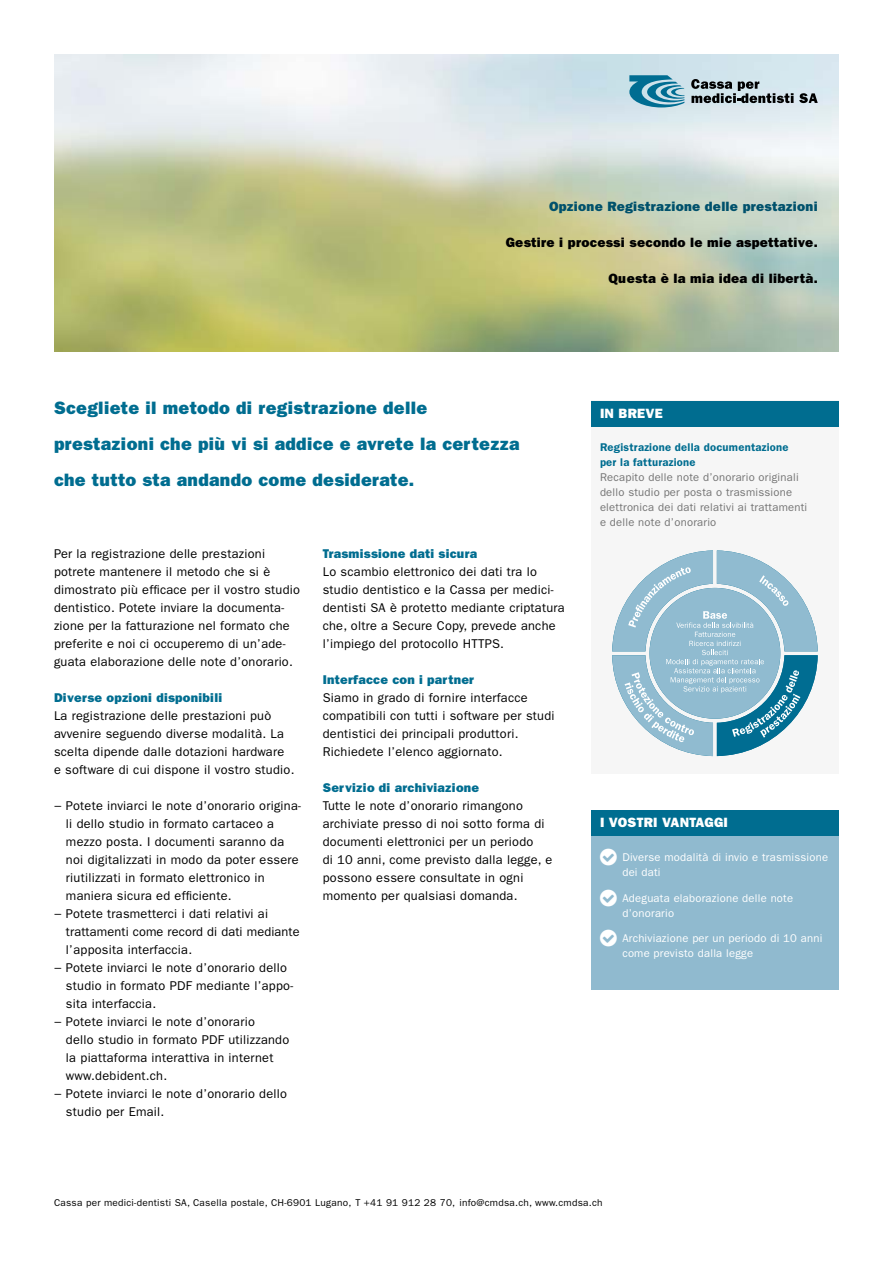
<style>
.page{position:relative;width:893px;height:1263px;background:#fff}
.page>*{position:absolute;margin:0;border:0;box-sizing:border-box;transform-origin:0 0}
.t1{font:18px/36px "ITC Franklin Gothic Std Hvy";letter-spacing:.02em;color:#006d90}
.t2{font:13.5px "ITC Franklin Gothic Std Hvy";letter-spacing:.02em;color:#000}
.t3{font:13.5px "ITC Franklin Gothic Std Hvy";letter-spacing:.02em;color:#00516c}
.t4{font:13.5px "ITC Franklin Gothic Std Hvy";letter-spacing:.02em;color:#fff}
.t5{font:12.75px/18px "ITC Franklin Gothic Std";letter-spacing:.02em;color:#000}
.t6{font:12.75px "ITC Franklin Gothic Std Hvy";letter-spacing:.02em;color:#006d90}
.t7{font:11.25px/15px "ITC Franklin Gothic Std";letter-spacing:.02em;color:#fff}
.t8{font:11.25px/15px "ITC Franklin Gothic Std";letter-spacing:.02em;color:#747474}
.t9{font:600 11.25px/15px "ITC Franklin Gothic Std";letter-spacing:.02em;color:#006d90}
.t10{font:9.9px "ITC Franklin Gothic Std";letter-spacing:.025em;color:#000}
</style>
<div class="page">
<img style="left:54px;top:54px;width:785px;height:298px">
<div style="left:591px;top:401px;width:248px;height:373px;background:#f6f6f6"></div>
<div style="left:591px;top:401px;width:248px;height:25px;background:#006d90"></div>
<svg style="left:612px;top:550px;width:206px;height:206px"></svg>
<div style="left:591px;top:810px;width:248px;height:180px;background:#90bacf"></div>
<div style="left:591px;top:810px;width:248px;height:26px;background:#006d90"></div>
<svg style="left:691px;top:79px;width:102px;height:24px;background:#8a969b"></svg>
<svg style="left:799px;top:93px;width:19px;height:10px"></svg>
<svg style="left:629px;top:75px;width:55px;height:32px;background:#589fb7"></svg>
<p class="t3" style="left:549px;top:199px;width:270px">Opzione Registrazione delle prestazioni</p>
<p class="t2" style="left:506px;top:235px;width:313px">Gestire i processi secondo le mie aspettative.</p>
<p class="t2" style="left:609px;top:271px;width:211px">Questa è la mia idea di libertà.</p>
<h1 class="t1" style="left:54px;top:390px;width:467px">Scegliete il metodo di registrazione delle prestazioni che più vi si addice e avrete la certezza che tutto sta andando come desiderate.</h1>
<p class="t5" style="left:54px;top:545px;width:248px">Per la registrazione delle prestazioni potrete mantenere il metodo che si è dimostrato più efficace per il vostro studio dentistico. Potete inviare la documenta&shy;zione per la fatturazione nel formato che preferite e noi ci occuperemo di un’ade&shy;guata elaborazione delle note d’onorario.</p>
<p class="t6" style="left:54px;top:690px;width:170px">Diverse opzioni disponibili</p>
<p class="t5" style="left:54px;top:707px;width:242px">La registrazione delle prestazioni può avvenire seguendo diverse modalità. La scelta dipende dalle dotazioni hardware<br>e software di cui dispone il vostro studio.</p>
<p class="t5" style="left:54px;top:797px;width:249px">− Potete inviarci le note d’onorario origina-</p>
<p class="t5" style="left:66px;top:815px;width:210px">li dello studio in formato cartaceo a</p>
<p class="t5" style="left:66px;top:833px;width:220px">mezzo posta. I documenti saranno da</p>
<p class="t5" style="left:66px;top:851px;width:234px">noi digitalizzati in modo da poter essere</p>
<p class="t5" style="left:66px;top:869px;width:200px">riutilizzati in formato elettronico in</p>
<p class="t5" style="left:66px;top:887px;width:167px">maniera sicura ed efficiente.</p>
<p class="t5" style="left:54px;top:905px;width:216px">− Potete trasmetterci i dati relativi ai</p>
<p class="t5" style="left:66px;top:923px;width:235px">trattamenti come record di dati mediante</p>
<p class="t5" style="left:66px;top:941px;width:128px">l’apposita interfaccia.</p>
<p class="t5" style="left:54px;top:959px;width:235px">− Potete inviarci le note d’onorario dello</p>
<p class="t5" style="left:66px;top:977px;width:229px">studio in formato PDF mediante l’appo-</p>
<p class="t5" style="left:66px;top:995px;width:92px">sita interfaccia.</p>
<p class="t5" style="left:54px;top:1013px;width:202px">− Potete inviarci le note d’onorario</p>
<p class="t5" style="left:66px;top:1031px;width:225px">dello studio in formato PDF utilizzando</p>
<p class="t5" style="left:66px;top:1049px;width:209px">la piattaforma interattiva in internet</p>
<p class="t5" style="left:66px;top:1067px;width:103px">www.debident.ch.</p>
<p class="t5" style="left:54px;top:1085px;width:235px">− Potete inviarci le note d’onorario dello</p>
<p class="t5" style="left:66px;top:1103px;width:100px">studio per Email.</p>
<p class="t6" style="left:323px;top:546px;width:156px">Trasmissione dati sicura</p>
<p class="t5" style="left:323px;top:563px;width:243px">Lo scambio elettronico dei dati tra lo studio dentistico e la Cassa per medici-- dentisti SA è protetto mediante criptatura che, oltre a Secure Copy, prevede anche l’impiego del protocollo HTTPS.</p>
<p class="t6" style="left:323px;top:672px;width:153px">Interfacce con i partner</p>
<p class="t5" style="left:323px;top:689px;width:233px">Siamo in grado di fornire interfacce compatibili con tutti i software per studi dentistici dei principali produttori.<br>Richiedete l’elenco aggiornato.</p>
<p class="t6" style="left:323px;top:780px;width:158px">Servizio di archiviazione</p>
<p class="t5" style="left:323px;top:797px;width:231px">Tutte le note d’onorario rimangono archiviate presso di noi sotto forma di documenti elettronici per un periodo<br>di 10 anni, come previsto dalla legge, e possono essere consultate in ogni momento per qualsiasi domanda.</p>
<p class="t4" style="left:600px;top:406px;width:64px">IN BREVE</p>
<p class="t9" style="left:600px;top:440px;width:190px">Registrazione della documentazione per la fatturazione</p>
<p class="t8" style="left:600px;top:470px;width:209px">Recapito delle note d’onorario originali dello studio per posta o trasmissione elettronica dei dati relativi ai trattamenti e delle note d’onorario</p>
<p class="t4" style="left:600px;top:815px;width:129px">I VOSTRI VANTAGGI</p>
<p class="t7" style="left:622px;top:850px;width:207px">Diverse modalità di invio e trasmissione dei dati</p>
<p class="t7" style="left:622px;top:890px;width:172px">Adeguata elaborazione delle note d’onorario</p>
<p class="t7" style="left:622px;top:931px;width:202px">Archiviazione per un periodo di 10 anni come previsto dalla legge</p>
<p class="t10" style="left:54px;top:1197px;width:550px">Cassa per medici-dentisti SA, Casella postale, CH-6901 Lugano, T +41 91 912 28 70, info@cmdsa.ch, www.cmdsa.ch</p>
</div>
